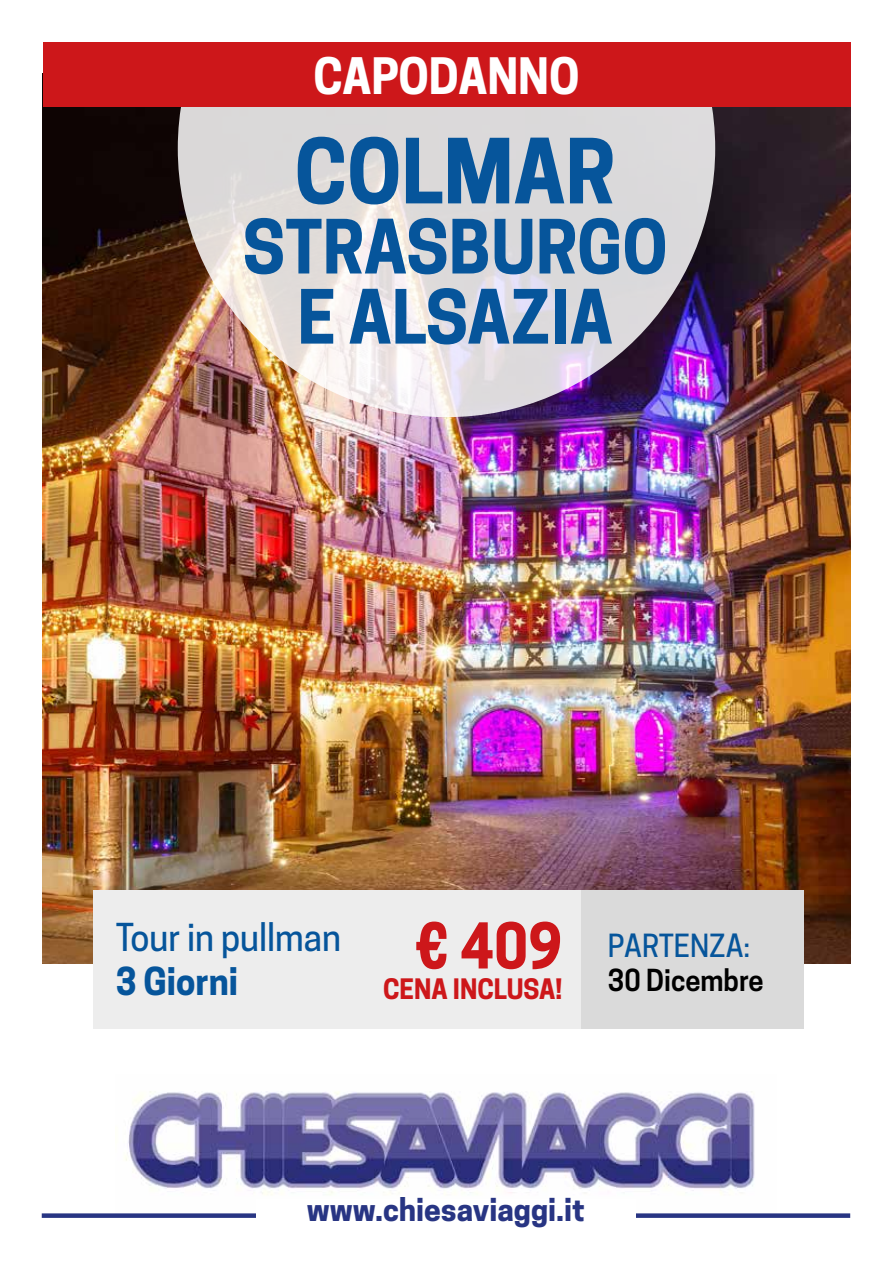
<style>
.page{position:relative;width:893px;height:1263px;background:#fff}
.page>*{position:absolute;margin:0;border:0;box-sizing:border-box;transform-origin:0 0}
.t1{font:700 84.15px "Cooper Hewitt";color:#06559b;scale:.96 1}
.t2{font:700 70.05px/70.1px "Cooper Hewitt";color:#06559b;text-align:center;scale:.96 1}
.t3{font:700 59.25px "Cooper Hewitt";color:#cd171a;scale:.96 1}
.t4{font:700 47.1px "Cooper Hewitt";color:#fff;scale:.96 1}
.t5{font:500 36.15px "Cooper Hewitt";color:#06559b;scale:.96 1}
.t6{font:700 36.15px "Cooper Hewitt";color:#06559b;scale:.96 1}
.t7{font:700 30px "Cooper Hewitt";color:#283583}
.t8{font:500 30px "Cooper Hewitt";color:#06559b;scale:.96 1}
.t9{font:600 28.5px "Cooper Hewitt";color:#000;scale:.96 1}
.t10{font:700 26.4px "Cooper Hewitt";color:#cd171a;scale:.96 1}
</style>
<div class="page">
<img style="left:43px;top:107px;width:807px;height:856px">
<img style="left:178px;top:42px;width:537px;height:375px">
<img style="left:125px;top:1091px;width:630px;height:104px">
<div style="left:42px;top:1213px;width:808px;height:5px;background:#283583"></div>
<div style="left:256px;top:1198px;width:380px;height:41px;background:#fff"></div>
<div style="left:43px;top:43px;width:807px;height:64px;background:#cd171a"></div>
<div style="left:581px;top:890px;width:222px;height:138px;background:#dadada"></div>
<div style="left:94px;top:890px;width:487px;height:138px;background:#ededed"></div>
<h3 class="t4" style="left:314px;top:49px;width:279px">CAPODANNO</h3>
<h1 class="t1" style="left:295px;top:122px;width:336px">COLMAR</h1>
<h2 class="t2" style="left:243px;top:212px;width:444px">STRASBURGO<br>E ALSAZIA</h2>
<p class="t5" style="left:116px;top:916px;width:236px">Tour in pullman</p>
<p class="t6" style="left:116px;top:960px;width:129px">3 Giorni</p>
<h3 class="t3" style="left:415px;top:911px;width:155px">€ 409</h3>
<p class="t10" style="left:383px;top:973px;width:188px">CENA INCLUSA!</p>
<p class="t8" style="left:608px;top:928px;width:150px">PARTENZA:</p>
<p class="t9" style="left:608px;top:964px;width:164px">30 Dicembre</p>
<p class="t7" style="left:307px;top:1192px;width:280px">www.chiesaviaggi.it</p>
</div>
